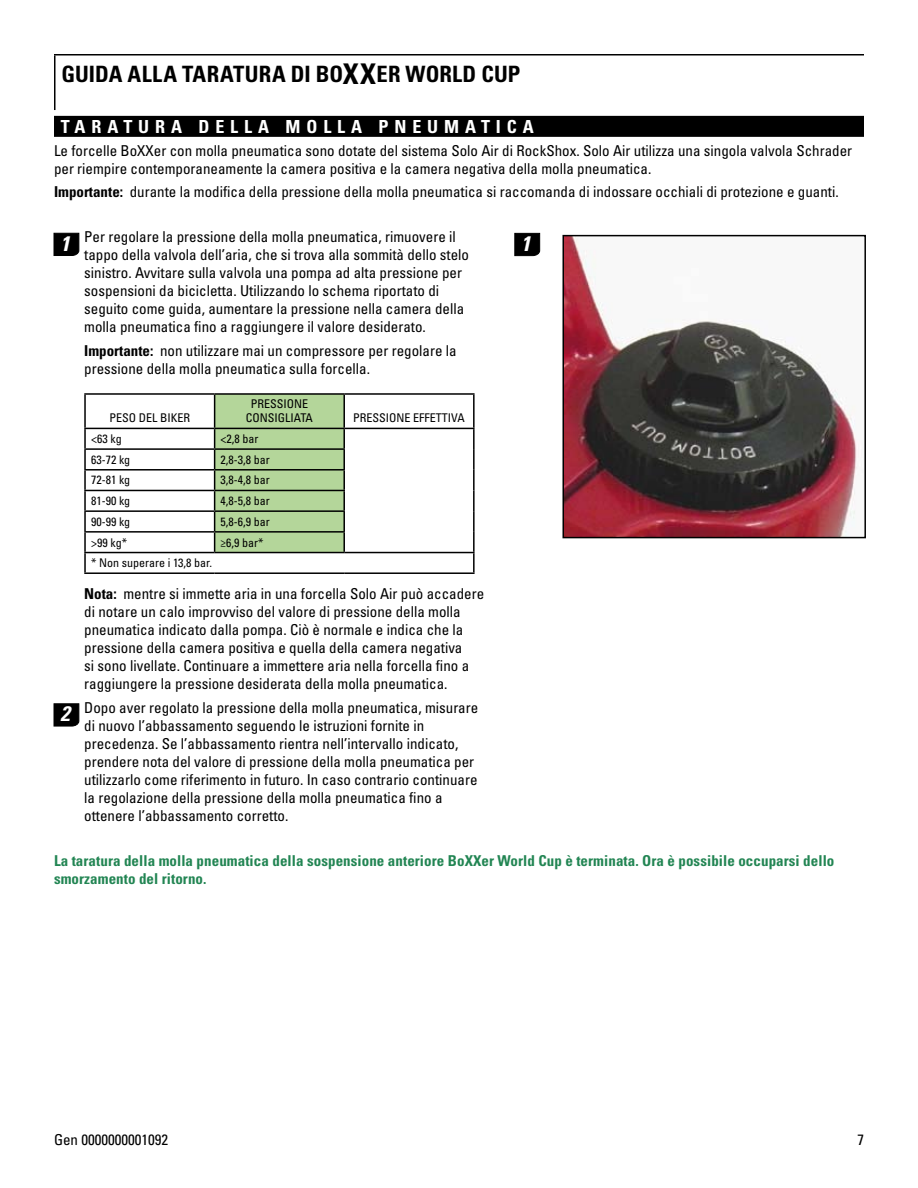
<style>
.page{position:relative;width:918px;height:1188px;background:#fff}
.page>*{position:absolute;margin:0;border:0;box-sizing:border-box;transform-origin:0 0}
.t1{font:700 condensed 22.5px "Univers LT Std";letter-spacing:.005em;color:#000}
.t2{font:italic 700 condensed 21px "Univers LT Std";color:#fff}
.t3{font:700 condensed 18px "Univers LT Std";letter-spacing:.33em;color:#fff}
.t4{font:condensed 15px/18px "Univers LT Std";color:#000}
.t5{font:700 condensed 15px/18px "Univers LT Std";letter-spacing:.005em;color:#228553}
.t6{font:condensed 12px/14.4px "Univers LT Std";color:#000;text-align:center}
.s1{font-size:28.5px}
.s2{font-weight:700}
.s3{font-weight:700;font-style:italic;font-size:21px;color:#fff}
</style>
<div class="page">
<div style="left:54px;top:116px;width:810px;height:21px;background:#000"></div>
<svg style="left:53px;top:233px;width:27px;height:23px"></svg>
<hr style="left:84px;top:393px;width:131px;height:2px;background:#000">
<hr style="left:84px;top:395px;width:2px;height:33px;background:#000">
<hr style="left:215px;top:393px;width:129px;height:2px;background:#000">
<hr style="left:344px;top:393px;width:131px;height:2px;background:#000">
<hr style="left:473px;top:395px;width:2px;height:33px;background:#000">
<hr style="left:84px;top:428px;width:131px;height:1px;background:#000">
<hr style="left:344px;top:428px;width:131px;height:1px;background:#000">
<hr style="left:473px;top:429px;width:2px;height:20px;background:#000">
<hr style="left:84px;top:448px;width:131px;height:2px;background:#000">
<hr style="left:473px;top:449px;width:2px;height:21px;background:#000">
<hr style="left:84px;top:469px;width:131px;height:2px;background:#000">
<hr style="left:473px;top:470px;width:2px;height:20px;background:#000">
<hr style="left:84px;top:490px;width:131px;height:1px;background:#000">
<hr style="left:473px;top:490px;width:2px;height:21px;background:#000">
<hr style="left:84px;top:510px;width:131px;height:2px;background:#000">
<hr style="left:473px;top:511px;width:2px;height:21px;background:#000">
<hr style="left:84px;top:531px;width:131px;height:2px;background:#000">
<svg style="left:214px;top:394px;width:131px;height:158px;background:#a5c48d"></svg>
<hr style="left:473px;top:532px;width:2px;height:20px;background:#000">
<hr style="left:84px;top:552px;width:131px;height:1px;background:#000">
<svg style="left:84px;top:429px;width:2px;height:143px"></svg>
<hr style="left:215px;top:552px;width:129px;height:1px;background:#000">
<hr style="left:344px;top:552px;width:131px;height:1px;background:#000">
<svg style="left:473px;top:553px;width:2px;height:19px"></svg>
<hr style="left:84px;top:572px;width:131px;height:2px;background:#000">
<hr style="left:215px;top:572px;width:129px;height:2px;background:#000">
<hr style="left:344px;top:572px;width:131px;height:2px;background:#000">
<svg style="left:53px;top:703px;width:27px;height:24px"></svg>
<svg style="left:514px;top:233px;width:26px;height:23px"></svg>
<img style="left:565px;top:238px;width:294px;height:297px">
<div style="left:562px;top:235px;width:304px;height:303px;border:2px solid #000"></div>
<hr style="left:54px;top:54px;width:810px;height:2px;background:#000">
<hr style="left:54px;top:55px;width:2px;height:55px;background:#000">
<h1 class="t1" style="left:62px;top:60px;width:460px">GUIDA ALLA TARATURA Di Bo<span class="s1">XX</span>er WORLD CUP</h1>
<p class="t3" style="left:61px;top:116px;width:475px">TARATURA DELLA MOLLA PNEUMATICA</p>
<p class="t4" style="left:54px;top:141px;width:800px">Le forcelle BoXXer con molla pneumatica sono dotate del sistema Solo Air di RockShox. Solo Air utilizza una singola valvola Schrader per riempire contemporaneamente la camera positiva e la camera negativa della molla pneumatica.</p>
<p class="t4" style="left:54px;top:183px;width:786px"><span class="s2">Importante:</span> durante la modifica della pressione della molla pneumatica si raccomanda di indossare occhiali di protezione e guanti.</p>
<p class="t4" style="left:84px;top:228px;width:386px;text-indent:-24px"><span class="s3">1</span> Per regolare la pressione della molla pneumatica, rimuovere il tappo della valvola dell’aria, che si trova alla sommità dello stelo sinistro. Avvitare sulla valvola una pompa ad alta pressione per sospensioni da bicicletta. Utilizzando lo schema riportato di seguito come guida, aumentare la pressione nella camera della molla pneumatica fino a raggiungere il valore desiderato.</p>
<p class="t4" style="left:84px;top:341px;width:374px"><span class="s2">Importante:</span> non utilizzare mai un compressore per regolare la pressione della molla pneumatica sulla forcella.</p>
<p class="t6" style="left:109px;top:411px;width:82px">PESO DEL BIKER</p>
<h2 class="t2" style="left:521px;top:230px;width:16px">1</h2>
<p class="t6" style="left:246px;top:396px;width:68px">PRESSIONE<br>CONSIGLIATA</p>
<p class="t6" style="left:353px;top:411px;width:113px">PRESSIONE EFFETTIVA</p>
<p class="t6" style="left:91px;top:431px;width:32px">&lt;63 kg</p>
<p class="t6" style="left:221px;top:431px;width:39px">&lt;2,8 bar</p>
<p class="t6" style="left:91px;top:452px;width:41px">63-72 kg</p>
<p class="t6" style="left:221px;top:452px;width:51px">2,8-3,8 bar</p>
<p class="t6" style="left:91px;top:473px;width:41px">72-81 kg</p>
<p class="t6" style="left:221px;top:473px;width:51px">3,8-4,8 bar</p>
<p class="t6" style="left:91px;top:494px;width:41px">81-90 kg</p>
<p class="t6" style="left:221px;top:494px;width:51px">4,8-5,8 bar</p>
<p class="t6" style="left:91px;top:514px;width:41px">90-99 kg</p>
<p class="t6" style="left:221px;top:514px;width:51px">5,8-6,9 bar</p>
<p class="t6" style="left:91px;top:535px;width:37px">&gt;99 kg*</p>
<p class="t6" style="left:221px;top:535px;width:44px">≥6,9 bar*</p>
<p class="t6" style="left:91px;top:556px;width:123px">* Non superare i 13,8 bar.</p>
<p class="t4" style="left:84px;top:585px;width:401px"><span class="s2">Nota:</span> mentre si immette aria in una forcella Solo Air può accadere di notare un calo improvviso del valore di pressione della molla pneumatica indicato dalla pompa. Ciò è normale e indica che la pressione della camera positiva e quella della camera negativa<br>si sono livellate. Continuare a immettere aria nella forcella fino a raggiungere la pressione desiderata della molla pneumatica.</p>
<p class="t4" style="left:84px;top:698px;width:396px;text-indent:-24px"><span class="s3">2</span> Dopo aver regolato la pressione della molla pneumatica, misurare di nuovo l’abbassamento seguendo le istruzioni fornite in precedenza. Se l’abbassamento rientra nell’intervallo indicato, prendere nota del valore di pressione della molla pneumatica per utilizzarlo come riferimento in futuro. In caso contrario continuare la regolazione della pressione della molla pneumatica fino a ottenere l’abbassamento corretto.</p>
<p class="t5" style="left:54px;top:851px;width:782px">La taratura della molla pneumatica della sospensione anteriore BoXXer World Cup è terminata. Ora è possibile occuparsi dello smorzamento del ritorno.</p>
<p class="t4" style="left:54px;top:1130px;width:116px">Gen 0000000001092</p>
<p class="t4" style="left:857px;top:1130px;width:8px">7</p>
</div>
